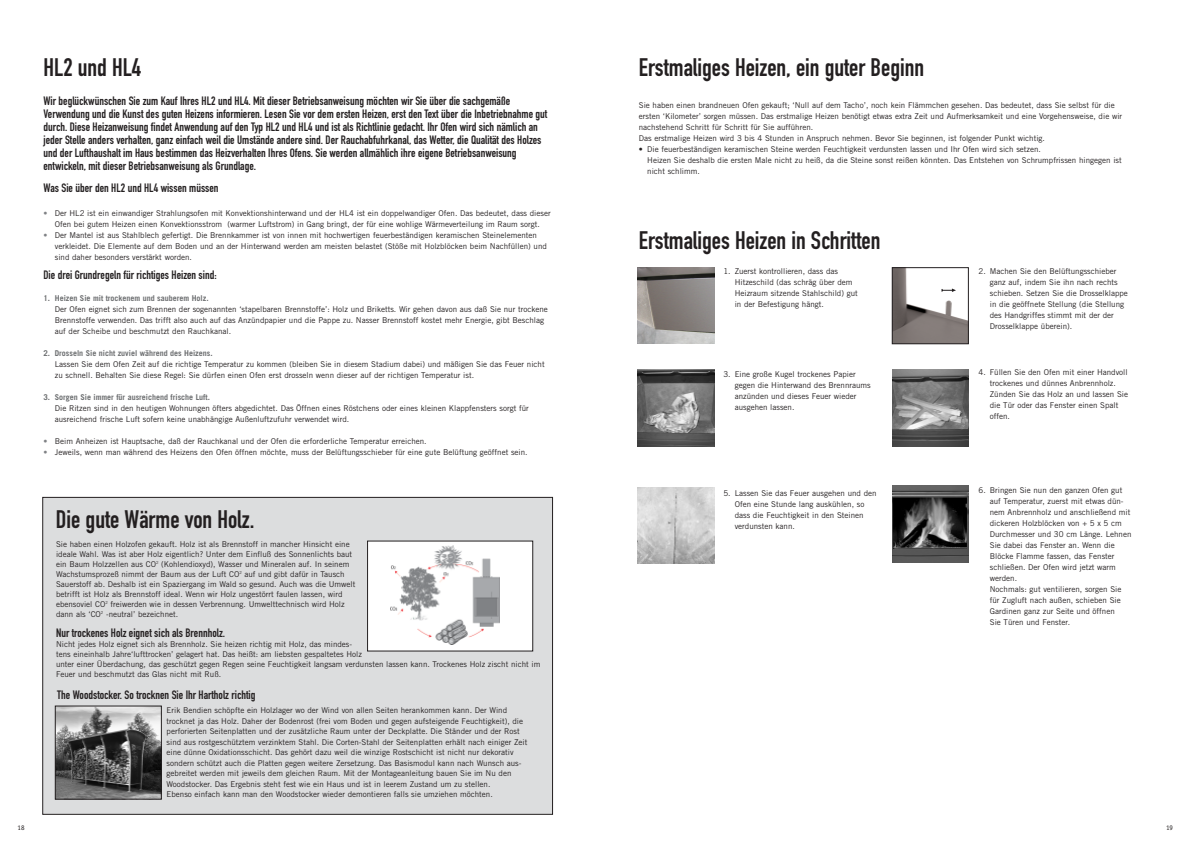
<style>
.page{position:relative;width:1191px;height:842px;background:#fff}
.page>*{position:absolute;margin:0;border:0;box-sizing:border-box;transform-origin:0 0}
.t1{font:25px "DIN Engschrift";color:#231f20}
.t2{font:12px/13px "DIN Engschrift";color:#231f20}
.t3{font:8px/11px "Trade Gothic";color:#231f20}
.t4{font:700 8px "Trade Gothic";color:#6c6e70}
.t5{font:7px "Officina Sans";color:#231f20}
.s1{color:#808285}
</style>
<div class="page">
<div style="left:43px;top:497px;width:510px;height:317px;background:#dcddde"></div>
<div style="left:43px;top:497px;width:510px;height:318px;border:1px solid #231f20"></div>
<div style="left:368px;top:541px;width:165px;height:110px;background:#fff"></div>
<img style="left:391px;top:546px;width:109px;height:99px">
<div style="left:367px;top:541px;width:166px;height:110px;border:1px solid #231f20"></div>
<img style="left:57px;top:708px;width:103px;height:89px">
<div style="left:55px;top:706px;width:107px;height:93px;border:1px solid #231f20"></div>
<img style="left:638px;top:267px;width:76px;height:77px">
<img style="left:894px;top:269px;width:73px;height:73px">
<div style="left:892px;top:267px;width:77px;height:77px;border:1px solid #231f20"></div>
<img style="left:638px;top:370px;width:76px;height:76px">
<img style="left:892px;top:369px;width:77px;height:77px">
<img style="left:638px;top:487px;width:76px;height:77px">
<img style="left:892px;top:486px;width:77px;height:76px">
<div style="left:941px;top:287px;width:19px;height:10px;background:#fff"></div>
<svg style="left:942px;top:289px;width:14px;height:3px"></svg>
<h1 class="t1" style="left:44px;top:59px;width:99px">HL2 und HL4</h1>
<p class="t2" style="left:44px;top:96px;width:505px">Wir beglückwünschen Sie zum Kauf Ihres HL2 und HL4. Mit dieser Betriebsanweisung möchten wir Sie über die sachgemäße Verwendung und die Kunst des guten Heizens informieren. Lesen Sie vor dem ersten Heizen, erst den Text über die Inbetriebnahme gut durch. Diese Heizanweisung findet Anwendung auf den Typ HL2 und HL4 und ist als Richtlinie gedacht. Ihr Ofen wird sich nämlich an jeder Stelle anders verhalten, ganz einfach weil die Umstände andere sind. Der Rauchabfuhrkanal, das Wetter, die Qualität des Holzes und der Lufthaushalt im Haus bestimmen das Heizverhalten Ihres Ofens. Sie werden allmählich ihre eigene Betriebsanweisung entwickeln, mit dieser Betriebsanweisung als Grundlage.</p>
<h2 class="t2" style="left:44px;top:183px;width:177px">Was Sie über den HL2 und HL4 wissen müssen</h2>
<p class="t3" style="left:44px;top:208px;width:509px;text-align:center"><span class="s1">•</span> Der HL2 ist ein einwandiger Strahlungsofen mit Konvektionshinterwand und der HL4 ist ein doppelwandiger Ofen. Das bedeutet, dass dieser<br>Ofen bei gutem Heizen einen Konvektionsstrom (warmer Luftstrom) in Gang bringt, der für eine wohlige Wärmeverteilung im Raum sorgt.</p>
<p class="t3" style="left:55px;top:230px;width:494px;text-indent:-11px"><span class="s1">•</span> Der Mantel ist aus Stahlblech gefertigt. Die Brennkammer ist von innen mit hochwertigen feuerbeständigen keramischen Steinelementen verkleidet. Die Elemente auf dem Boden und an der Hinterwand werden am meisten belastet (Stöße mit Holzblöcken beim Nachfüllen) und sind daher besonders verstärkt worden.</p>
<h2 class="t2" style="left:44px;top:269px;width:175px">Die drei Grundregeln für richtiges Heizen sind:</h2>
<p class="t4" style="left:44px;top:295px;width:167px">1. Heizen Sie mit trockenem und sauberem Holz.</p>
<p class="t3" style="left:55px;top:304px;width:495px">Der Ofen eignet sich zum Brennen der sogenannten ‘stapelbaren Brennstoffe’: Holz und Briketts. Wir gehen davon aus daß Sie nur trockene<br>Brennstoffe verwenden. Das trifft also auch auf das Anzündpapier und die Pappe zu. Nasser Brennstoff kostet mehr Energie, gibt Beschlag auf der Scheibe und beschmutzt den Rauchkanal.</p>
<p class="t4" style="left:44px;top:350px;width:171px">2. Drosseln Sie nicht zuviel während des Heizens.</p>
<p class="t3" style="left:55px;top:359px;width:491px">Lassen Sie dem Ofen Zeit auf die richtige Temperatur zu kommen (bleiben Sie in diesem Stadium dabei) und mäßigen Sie das Feuer nicht zu schnell. Behalten Sie diese Regel: Sie dürfen einen Ofen erst drosseln wenn dieser auf der richtigen Temperatur ist.</p>
<p class="t4" style="left:44px;top:394px;width:168px">3. Sorgen Sie immer für ausreichend frische Luft.</p>
<p class="t3" style="left:55px;top:403px;width:475px">Die Ritzen sind in den heutigen Wohnungen öfters abgedichtet. Das Öffnen eines Röstchens oder eines kleinen Klappfensters sorgt für ausreichend frische Luft sofern keine unabhängige Außenluftzufuhr verwendet wird.</p>
<p class="t3" style="left:44px;top:436px;width:385px"><span class="s1">•</span> Beim Anheizen ist Hauptsache, daß der Rauchkanal und der Ofen die erforderliche Temperatur erreichen.</p>
<p class="t3" style="left:44px;top:447px;width:486px"><span class="s1">•</span> Jeweils, wenn man während des Heizens den Ofen öffnen möchte, muss der Belüftungsschieber für eine gute Belüftung geöffnet sein.</p>
<h1 class="t1" style="left:56px;top:511px;width:200px">Die gute Wärme von Holz.</h1>
<p class="t3" style="left:56px;top:540px;width:301px;line-height:10px">Sie haben einen Holzofen gekauft. Holz ist als Brennstoff in mancher Hinsicht eine ideale Wahl. Was ist aber Holz eigentlich? Unter dem Einfluß des Sonnenlichts baut ein Baum Holzzellen aus CO<sup>2</sup> (Kohlendioxyd), Wasser und Mineralen auf. In seinem Wachstumsprozeß nimmt der Baum aus der Luft CO<sup>2</sup> auf und gibt dafür in Tausch Sauerstoff ab. Deshalb ist ein Spaziergang im Wald so gesund. Auch was die Umwelt betrifft ist Holz als Brennstoff ideal. Wenn wir Holz ungestörrt faulen lassen, wird ebensoviel CO<sup>2</sup> freiwerden wie in dessen Verbrennung. Umwelttechnisch wird Holz dann als ‘CO<sup>2</sup> -neutral’ bezeichnet.</p>
<h2 class="t2" style="left:56px;top:628px;width:171px">Nur trockenes Holz eignet sich als Brennholz.</h2>
<p class="t3" style="left:56px;top:640px;width:486px;line-height:10px">Nicht jedes Holz eignet sich als Brennholz. Sie heizen richtig mit Holz, das mindes-<br>tens eineinhalb Jahre‘lufttrocken’ gelagert hat. Das heißt: am liebsten gespaltetes Holz<br>unter einer Überdachung, das geschützt gegen Regen seine Feuchtigkeit langsam verdunsten lassen kann. Trockenes Holz zischt nicht im Feuer und beschmutzt das Glas nicht mit Ruß.</p>
<p class="t3" style="left:167px;top:706px;width:362px;line-height:10.5px">Erik Bendien schöpfte ein Holzlager wo der Wind von allen Seiten herankommen kann. Der Wind trocknet ja das Holz. Daher der Bodenrost (frei vom Boden und gegen aufsteigende Feuchtigkeit), die perforierten Seitenplatten und der zusätzliche Raum unter der Deckplatte. Die Ständer und der Rost sind aus rostgeschütztem verzinktem Stahl. Die Corten-Stahl der Seitenplatten erhält nach einiger Zeit eine dünne Oxidationsschicht. Das gehört dazu weil die winzige Rostschicht ist nicht nur dekorativ sondern schützt auch die Platten gegen weitere Zersetzung. Das Basismodul kann nach Wunsch aus&shy;gebreitet werden mit jeweils dem gleichen Raum. Mit der Montageanleitung bauen Sie im Nu den Woodstocker. Das Ergebnis steht fest wie ein Haus und ist in leerem Zustand um zu stellen.<br>Ebenso einfach kann man den Woodstocker wieder demontieren falls sie umziehen möchten.</p>
<h2 class="t2" style="left:57px;top:689px;width:200px">The Woodstocker. So trocknen Sie Ihr Hartholz richtig</h2>
<h1 class="t1" style="left:639px;top:59px;width:287px">Erstmaliges Heizen, ein guter Beginn</h1>
<p class="t3" style="left:639px;top:100px;width:485px">Sie haben einen brandneuen Ofen gekauft; ‘Null auf dem Tacho’, noch kein Flämmchen gesehen. Das bedeutet, dass Sie selbst für die ersten ‘Kilometer’ sorgen müssen. Das erstmalige Heizen benötigt etwas extra Zeit und Aufmerksamkeit und eine Vorgehensweise, die wir nachstehend Schritt für Schritt für Sie aufführen.<br>Das erstmalige Heizen wird 3 bis 4 Stunden in Anspruch nehmen. Bevor Sie beginnen, ist folgender Punkt wichtig.</p>
<p class="t3" style="left:647px;top:144px;width:476px;text-indent:-9px">• Die feuerbeständigen keramischen Steine werden Feuchtigkeit verdunsten lassen und Ihr Ofen wird sich setzen.<br>Heizen Sie deshalb die ersten Male nicht zu heiß, da die Steine sonst reißen könnten. Das Entstehen von Schrumpfrissen hingegen ist nicht schlimm.</p>
<h1 class="t1" style="left:639px;top:231px;width:243px">Erstmaliges Heizen in Schritten</h1>
<p class="t3" style="left:735px;top:267px;width:125px;text-indent:-11px">1. Zuerst kontrollieren, dass das<br>Hitzeschild (das schräg über dem<br>Heizraum sitzende Stahlschild) gut in der Befestigung hängt.</p>
<p class="t3" style="left:990px;top:267px;width:140px;text-indent:-11px">2. Machen Sie den Belüftungsschieber ganz auf, indem Sie ihn nach rechts schieben. Setzen Sie die Drosselklappe in die geöffnete Stellung (die Stellung des Handgriffes stimmt mit der der Drosselklappe überein).</p>
<p class="t3" style="left:735px;top:369px;width:138px;text-indent:-11px">3. Eine große Kugel trockenes Papier gegen die Hinterwand des Brennraums anzünden und dieses Feuer wieder ausgehen lassen.</p>
<p class="t3" style="left:990px;top:367px;width:140px;text-indent:-11px">4. Füllen Sie den Ofen mit einer Handvoll trockenes und dünnes Anbrennholz.<br>Zünden Sie das Holz an und lassen Sie die Tür oder das Fenster einen Spalt offen.</p>
<p class="t3" style="left:735px;top:488px;width:143px;text-indent:-11px">5. Lassen Sie das Feuer ausgehen und den<br>Ofen eine Stunde lang auskühlen, so dass die Feuchtigkeit in den Steinen verdunsten kann.</p>
<p class="t3" style="left:990px;top:485px;width:143px;text-indent:-11px">6. Bringen Sie nun den ganzen Ofen gut auf Temperatur, zuerst mit etwas dün&shy;nem Anbrennholz und anschließend mit dickeren Holzblöcken von + 5 x 5 cm<br>Durchmesser und 30 cm Länge. Lehnen<br>Sie dabei das Fenster an. Wenn die<br>Blöcke Flamme fassen, das Fenster schließen. Der Ofen wird jetzt warm werden.<br>Nochmals: gut ventilieren, sorgen Sie für Zugluft nach außen, schieben Sie<br>Gardinen ganz zur Seite und öffnen<br>Sie Türen und Fenster.</p>
<p class="t5" style="left:18px;top:825px;width:8px">18</p>
<p class="t5" style="left:1166px;top:825px;width:8px">19</p>
</div>
